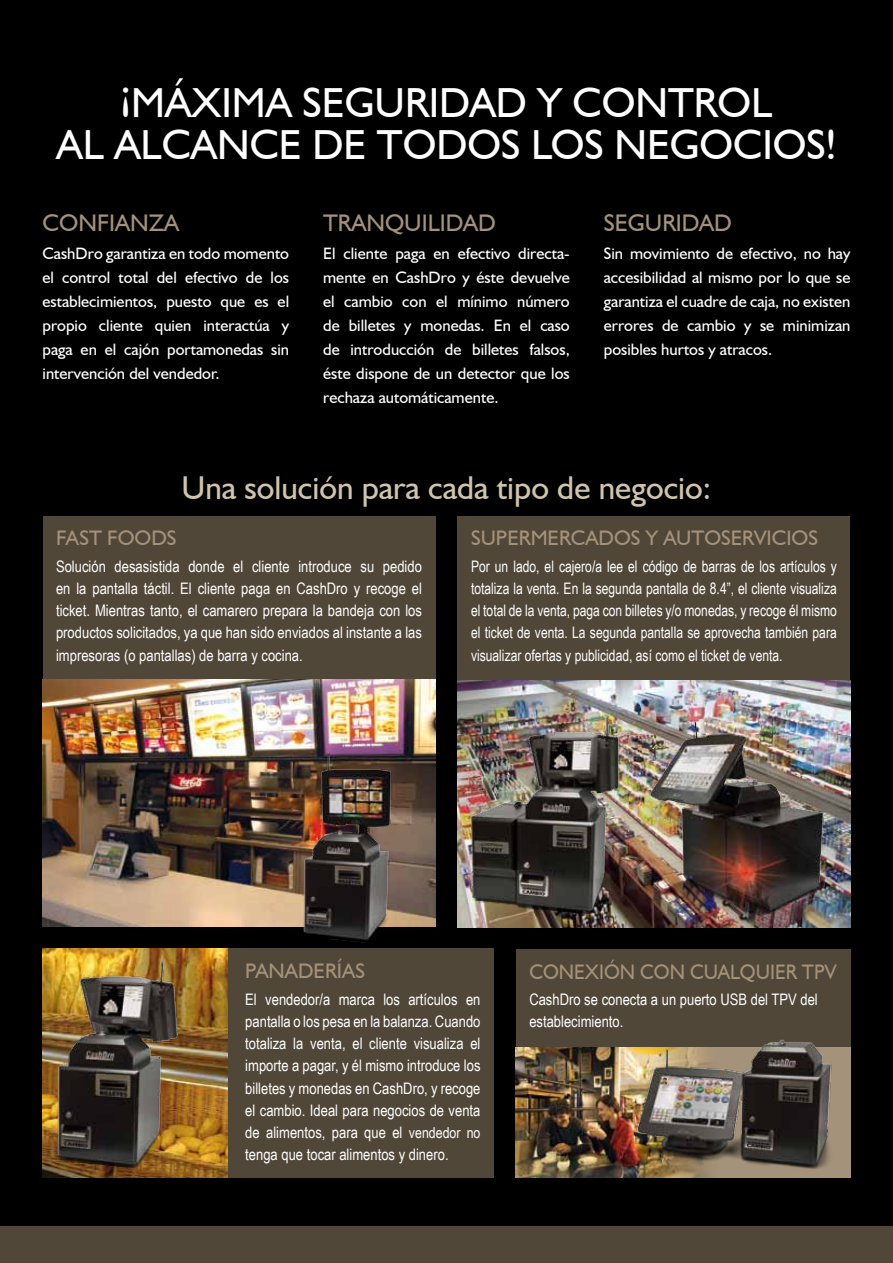
<style>
.page{position:relative;width:893px;height:1263px;background:#000}
.page>*{position:absolute;margin:0;border:0;box-sizing:border-box;transform-origin:0 0}
.t1{font:42px/42px "Humanist 521 BT";color:#fff;text-align:center}
.t2{font:33px "Humanist 521 BT";color:#cfc4ac}
.t3{font:24px "Humanist 521 BT";color:#a4927a}
.t4{font:21px "Humanist 521 BT";color:#a4927a}
.t5{font:21px "Humanist 521 BT";color:#a4927a;scale:.94 1}
.t6{font:16.5px/24px "Humanist 521 BT";color:#fff;text-align:justify}
.t7{font:15.9px/22.2px "Arial Narrow";color:#fff;text-align:justify}
.t8{font:15.9px/22.2px "Arial Narrow";color:#fff;text-align:justify;scale:.93 1}
.s1{font-size:15.15px}
</style>
<div class="page">
<div style="left:516px;top:949px;width:334px;height:229px;background:#514738"></div>
<div style="left:587px;top:1047px;width:263px;height:131px;background:#a4927a"></div>
<div style="left:457px;top:516px;width:393px;height:411px;background:#514738"></div>
<img style="left:457px;top:681px;width:393px;height:246px">
<div style="left:43px;top:516px;width:393px;height:411px;background:#514738"></div>
<div style="left:43px;top:949px;width:451px;height:229px;background:#514738"></div>
<img style="left:43px;top:680px;width:393px;height:247px">
<img style="left:516px;top:1047px;width:193px;height:131px">
<img style="left:43px;top:949px;width:185px;height:229px">
<img style="left:626px;top:1039px;width:206px;height:135px">
<img style="left:54px;top:958px;width:127px;height:216px">
<img style="left:470px;top:715px;width:156px;height:208px">
<img style="left:301px;top:749px;width:96px;height:194px">
<img style="left:643px;top:717px;width:188px;height:210px">
<div style="left:0;top:1227px;width:893px;height:36px;background:#514738"></div>
<h1 class="t1" style="left:56px;top:81px;width:781px">¡Máxima segu ridad y control<br>al alcan ce de todos los negocios!</h1>
<h3 class="t3" style="left:43px;top:208px;width:138px">conf ianza</h3>
<p class="t6" style="left:43px;top:241px;width:248px">CashDro garantiza en todo momento el control total del efectivo de los establecimientos, puesto que es el propio cliente quien interactúa y paga en el cajón portamonedas sin intervención del vendedor.</p>
<h3 class="t3" style="left:323px;top:208px;width:62px">Tranqu</h3>
<h3 class="t3" style="left:422px;top:208px;width:76px">ilidad</h3>
<p class="t6" style="left:323px;top:241px;width:248px">El cliente paga en efectivo directa&shy;mente en CashDro y éste devuelve el cambio con el mínimo número de billetes y monedas. En el caso de introducción de billetes falsos, éste dispone de un detector que los rechaza automáticamente.</p>
<h3 class="t3" style="left:604px;top:208px;width:130px">Segu ridad</h3>
<p class="t6" style="left:604px;top:241px;width:248px">Sin movimiento de efectivo, no hay accesibilidad al mismo por lo que se garantiza el cuadre de caja, no existen errores de cambio y se minimizan posibles hurtos y atracos.</p>
<h2 class="t2" style="left:181px;top:467px;width:531px">Una solución para cada tipo de negocio:</h2>
<h3 class="t4" style="left:56px;top:525px;width:120px">Fast Foods</h3>
<p class="t7" style="left:56px;top:554px;width:367px">Solución desasistida donde el cliente introduce su pedido en la pantalla táctil. El cliente paga en CashDro y recoge el ticket. Mientras tanto, el camarero prepara la bandeja con los productos solicitados, ya que han sido enviados al instante a las impresoras (o pantallas) de barra y cocina.</p>
<h3 class="t4" style="left:471px;top:525px;width:347px">Supe rmercados y autose rvicios</h3>
<p class="t8" style="left:471px;top:554px;width:395px">Por un lado, el cajero/a lee el código de barras de los artículos y totaliza la venta. En la segunda pantalla de 8.4”, el cliente visualiza el total de la venta, paga con billetes y/o monedas, y recoge él mismo el ticket de venta. La segunda pantalla se aprovecha también para visualizar ofertas y publicidad, así como el ticket de venta.</p>
<h3 class="t4" style="left:245px;top:958px;width:120px">Panaderías</h3>
<p class="t7" style="left:245px;top:987px;width:237px">El vendedor/a marca los artículos en pantalla o los pesa en la balanza. Cuando totaliza la venta, el cliente visualiza el importe a pagar, y él mismo introduce los billetes y monedas en CashDro, y recoge el cambio. Ideal para negocios de venta de alimentos, para que el <span class="s1">vendedor no </span>tenga que tocar alimentos y dinero.</p>
<h3 class="t5" style="left:529px;top:958px;width:328px">CONEXIÓN CON CUALQUIER TPV</h3>
<p class="t7" style="left:529px;top:988px;width:290px">CashDro se conecta a un puerto USB del TPV del establecimiento.</p>
</div>
